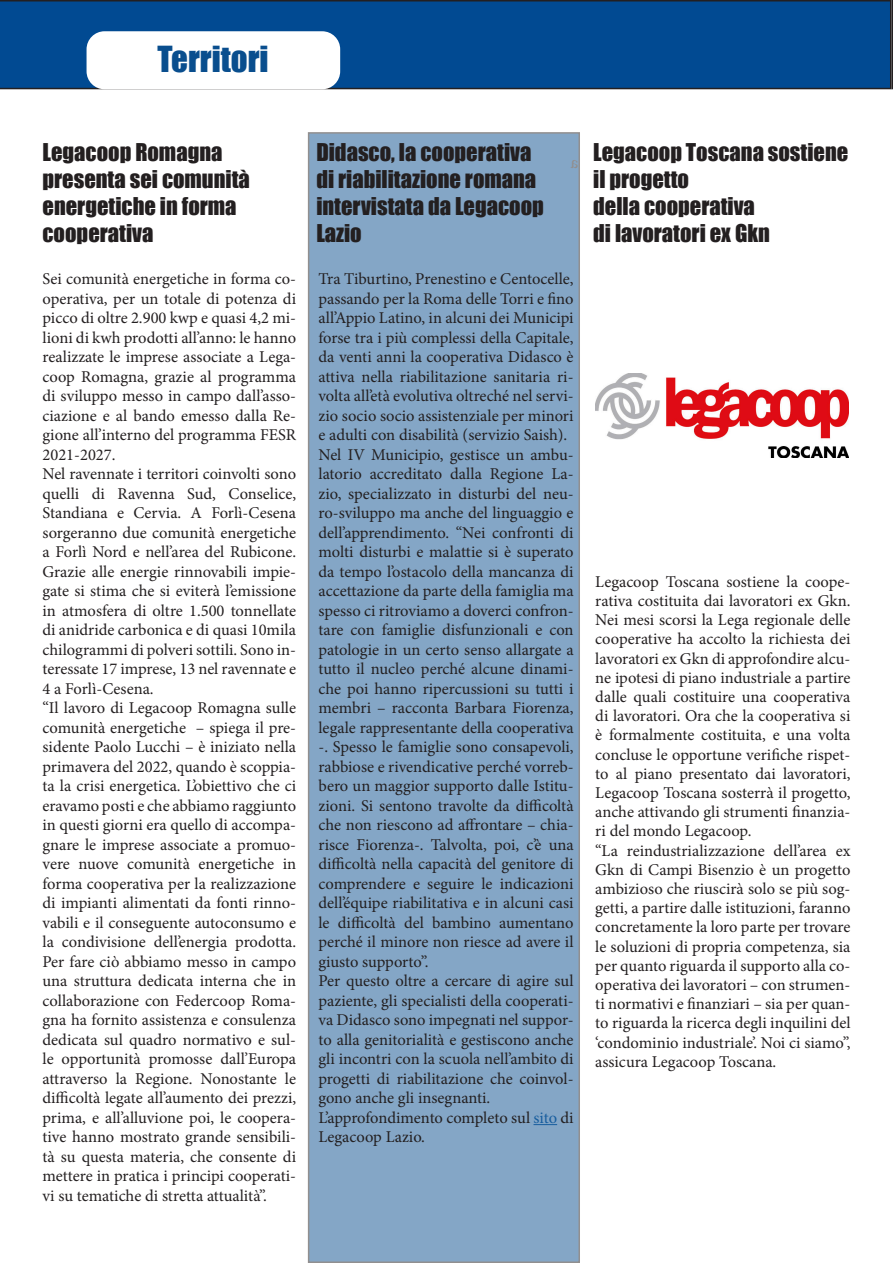
<style>
.page{position:relative;width:893px;height:1263px;background:#fff}
.page>*{position:absolute;margin:0;border:0;box-sizing:border-box;transform-origin:0 0}
.t1{font:33px "Impact";color:#094e8e}
.t2{font:22.5px/27px "Impact";color:#231f20}
.t3{font:16.5px/19.5px "Minion Pro";color:#231f20;text-align:justify}
.s1{color:#175d9e}
</style>
<div class="page">
<div style="left:0;top:0;width:891px;height:89px;background:#014a92"></div>
<div style="left:87px;top:31px;width:253px;height:58px;background:#fff;border-radius:18px"></div>
<div style="left:309px;top:133px;width:270px;height:1129px;background:#84a6c6"></div>
<svg style="left:533px;top:1124px;width:24px;height:1px"></svg>
<img style="left:595px;top:374px;width:253px;height:83px">
<svg style="left:891px;top:0;width:2px;height:89px"></svg>
<p class="t1" style="left:157px;top:33px;width:113px">Territori</p>
<p class="t2" style="left:43px;top:138px;width:181px">Legacoop Romagna</p>
<p class="t2" style="left:43px;top:165px;width:209px">presenta sei comunità energetiche in forma</p>
<p class="t2" style="left:43px;top:219px;width:112px">cooperativa</p>
<p class="t3" style="left:43px;top:269px;width:255px">Sei comunità energetiche in forma co&shy;operativa, per un totale di potenza di picco di oltre 2.900 kwp e quasi 4,2 mi&shy;lioni di kwh prodotti all’anno: le hanno realizzate le imprese associate a Lega&shy;coop Romagna, grazie al programma di sviluppo messo in campo dall’asso&shy;ciazione e al bando emesso dalla Re&shy;gione all’interno del programma FESR 2021-2027.</p>
<p class="t3" style="left:43px;top:464px;width:255px">Nel ravennate i territori coinvolti sono quelli di Ravenna Sud, Conselice, Standiana e Cervia. A Forlì-Cesena sorgeranno due comunità energetiche a Forlì Nord e nell’area del Rubicone.<br>Grazie alle energie rinnovabili impie&shy;gate si stima che si eviterà l’emissione in atmosfera di oltre 1.500 tonnellate di anidride carbonica e di quasi 10mila chilogrammi di polveri sottili. Sono in&shy;teressate 17 imprese, 13 nel ravennate e 4 a Forlì-Cesena.</p>
<p class="t3" style="left:43px;top:698px;width:255px">“Il lavoro di Legacoop Romagna sulle comunità energetiche – spiega il pre&shy;sidente Paolo Lucchi – è iniziato nella primavera del 2022, quando è scoppia&shy;ta la crisi energetica. L’obiettivo che ci eravamo posti e che abbiamo raggiunto in questi giorni era quello di accompa&shy;gnare le imprese associate a promuo&shy;vere nuove comunità energetiche in forma cooperativa per la realizzazione di impianti alimentati da fonti rinno&shy;vabili e il conseguente autoconsumo e la condivisione dell’energia prodotta.<br>Per fare ciò abbiamo messo in campo una struttura dedicata interna che in collaborazione con Federcoop Roma&shy;gna ha fornito assistenza e consulenza dedicata sul quadro normativo e sul&shy;le opportunità promosse dall’Europa attraverso la Regione. Nonostante le difficoltà legate all’aumento dei prezzi, prima, e all’alluvione poi, le coopera&shy;tive hanno mostrato grande sensibili&shy;tà su questa materia, che consente di mettere in pratica i principi cooperati&shy;vi su tematiche di stretta attualità”.</p>
<p class="t2" style="left:316px;top:138px;width:216px">Didasco, la cooperativa</p>
<p class="t2" style="left:316px;top:165px;width:229px">di riabilitazione romana intervistata da Legacoop<br>Lazio</p>
<p class="t3" style="left:318px;top:269px;width:257px">Tra Tiburtino, Prenestino e Centocelle, passando per la Roma delle Torri e fino all’Appio Latino, in alcuni dei Municipi forse tra i più complessi della Capitale, da venti anni la cooperativa Didasco è attiva nella riabilitazione sanitaria ri&shy;volta all’età evolutiva oltreché nel servi&shy;zio socio socio assistenziale per minori e adulti con disabilità (servizio Saish).</p>
<p class="t3" style="left:318px;top:445px;width:257px">Nel IV Municipio, gestisce un ambu&shy;latorio accreditato dalla Regione La&shy;zio, specializzato in disturbi del neu&shy;ro-sviluppo ma anche del linguaggio e dell’apprendimento. “Nei confronti di molti disturbi e malattie si è superato da tempo l’ostacolo della mancanza di accettazione da parte della famiglia ma spesso ci ritroviamo a doverci confron&shy;tare con famiglie disfunzionali e con patologie in un certo senso allargate a tutto il nucleo perché alcune dinami&shy;che poi hanno ripercussioni su tutti i membri – racconta Barbara Fiorenza, legale rappresentante della cooperativa -. Spesso le famiglie sono consapevoli, rabbiose e rivendicative perché vorreb&shy;bero un maggior supporto dalle Istitu&shy;zioni. Si sentono travolte da difficoltà che non riescono ad affrontare – chia&shy;risce Fiorenza-. Talvolta, poi, c’è una difficoltà nella capacità del genitore di comprendere e seguire le indicazioni dell’équipe riabilitativa e in alcuni casi le difficoltà del bambino aumentano perché il minore non riesce ad avere il giusto supporto”.</p>
<p class="t3" style="left:318px;top:971px;width:257px">Per questo oltre a cercare di agire sul paziente, gli specialisti della cooperati&shy;va Didasco sono impegnati nel suppor&shy;to alla genitorialità e gestiscono anche gli incontri con la scuola nell’ambito di progetti di riabilitazione che coinvol&shy;gono anche gli insegnanti.</p>
<p class="t3" style="left:318px;top:1108px;width:257px">L’approfondimento completo sul <span class="s1">sito</span> di<br>Legacoop Lazio.</p>
<p class="t2" style="left:593px;top:138px;width:257px">Legacoop Toscana sostiene il progetto</p>
<p class="t2" style="left:593px;top:192px;width:163px">della cooperativa</p>
<p class="t2" style="left:593px;top:219px;width:178px">di lavoratori ex Gkn</p>
<p class="t3" style="left:595px;top:572px;width:257px">Legacoop Toscana sostiene la coope&shy;rativa costituita dai lavoratori ex Gkn.<br>Nei mesi scorsi la Lega regionale delle cooperative ha accolto la richiesta dei lavoratori ex Gkn di approfondire alcu&shy;ne ipotesi di piano industriale a partire dalle quali costituire una cooperativa di lavoratori. Ora che la cooperativa si è formalmente costituita, e una volta concluse le opportune verifiche rispet&shy;to al piano presentato dai lavoratori, Legacoop Toscana sosterrà il progetto, anche attivando gli strumenti finanzia&shy;ri del mondo Legacoop.</p>
<p class="t3" style="left:595px;top:841px;width:257px">“La reindustrializzazione dell’area ex Gkn di Campi Bisenzio è un progetto ambizioso che riuscirà solo se più sog&shy;getti, a partire dalle istituzioni, faranno concretamente la loro parte per trovare le soluzioni di propria competenza, sia per quanto riguarda il supporto alla co&shy;operativa dei lavoratori – con strumen&shy;ti normativi e finanziari – sia per quan&shy;to riguarda la ricerca degli inquilini del ‘condominio industriale’. Noi ci siamo”, assicura Legacoop Toscana.</p>
</div>
